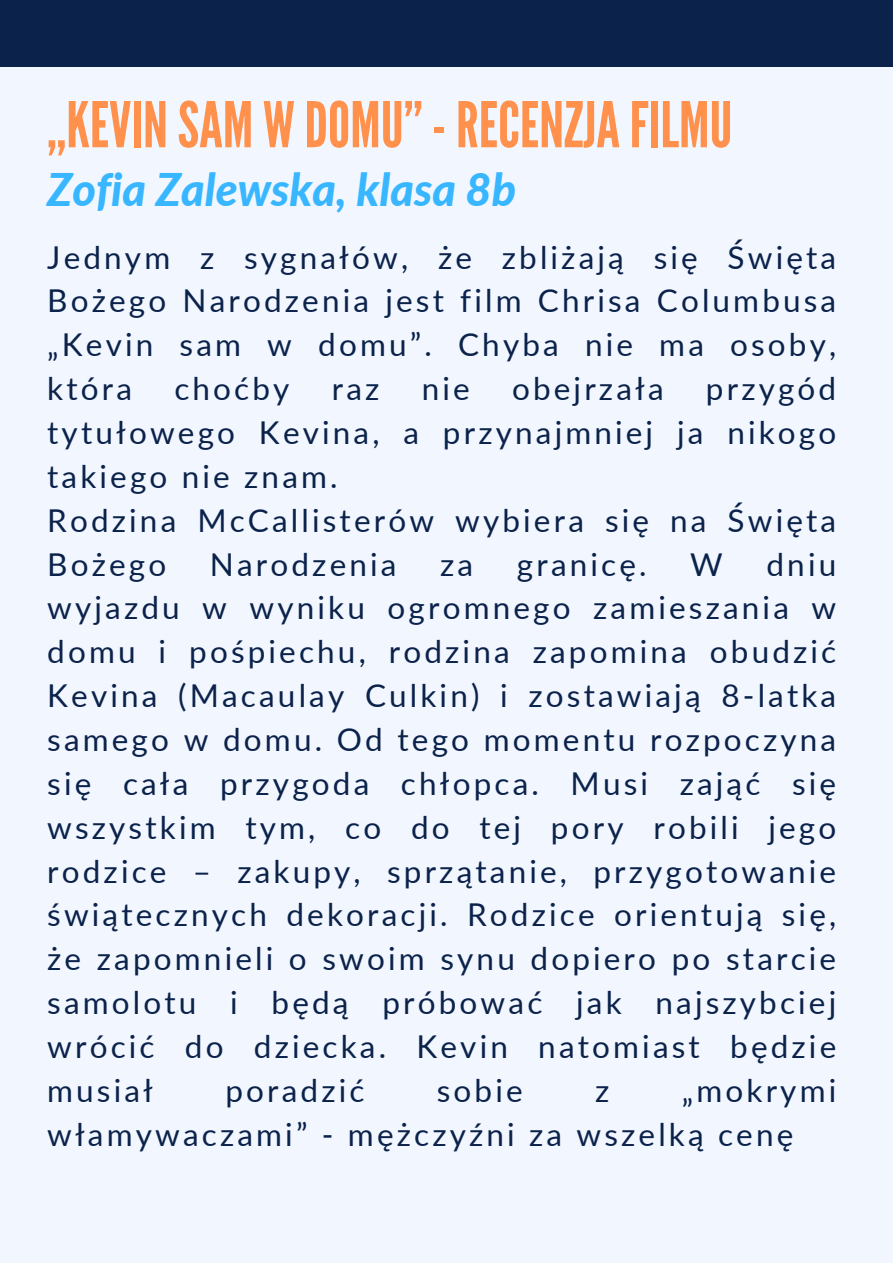
<style>
.page{position:relative;width:893px;height:1264px;background:#fff}
.page>*{position:absolute;margin:0;border:0;box-sizing:border-box;transform-origin:0 0}
.t1{font:63px "League Gothic";color:#ff914d}
.t2{font:italic 800 45px "Lato";color:#38b6ff}
.t3{font:31.5px/43.8px "Lato";letter-spacing:.1em;color:#0b224b;text-align:justify}
</style>
<div class="page">
<div style="left:0;top:0;width:892px;height:1262px;background:#f2f7ff"></div>
<div style="left:0;top:0;width:892px;height:67px;background:#0b224b"></div>
<p class="t1" style="left:47px;top:88px;width:686px">,,KEVINSAM W DOMU” -RECENZJAFILMU</p>
<p class="t2" style="left:47px;top:162px;width:470px">Zofia Zalewska, klasa 8b</p>
<p class="t3" style="left:47px;top:234px;width:790px">Jednym z sygnałów, że zbliżają się Święta Bożego Narodzenia jest film Chrisa Columbusa „Kevin sam w domu”. Chyba nie ma osoby, która</p>
<p class="t3" style="left:47px;top:366px;width:790px;text-indent:658px">przygód tytułowego Kevina, a przynajmniej ja nikogo takiego nie znam.</p>
<p class="t3" style="left:47px;top:497px;width:790px">Rodzina McCallisterów wybiera się na Święta<br>Bożego</p>
<p class="t3" style="left:174px;top:366px;width:117px">choćby</p>
<p class="t3" style="left:332px;top:366px;width:49px">raz</p>
<p class="t3" style="left:421px;top:366px;width:50px">nie</p>
<p class="t3" style="left:512px;top:366px;width:153px">obejrzała</p>
<p class="t3" style="left:47px;top:541px;width:790px;text-indent:719px">dniu wyjazdu w wyniku ogromnego zamieszania w domu i pośpiechu, rodzina zapomina obudzić Kevina (Macaulay Culkin) i zostawiają 8-latka samego w domu. Od tego momentu rozpoczyna się cała przygoda chłopca. Musi zająć się wszystkim tym, co do tej pory robili jego rodzice – zakupy, sprzątanie, przygotowanie świątecznych dekoracji. Rodzice orientują się, że zapomnieli o swoim synu dopiero po starcie samolotu i będą próbować jak najszybciej wrócić do dziecka. Kevin natomiast będzie musiał</p>
<p class="t3" style="left:210px;top:541px;width:188px">Narodzenia</p>
<p class="t3" style="left:440px;top:541px;width:35px">za</p>
<p class="t3" style="left:517px;top:541px;width:131px">granicę.</p>
<p class="t3" style="left:690px;top:541px;width:34px">W</p>
<p class="t3" style="left:47px;top:1067px;width:790px;text-indent:634px">„mokrymi włamywaczami” - mężczyźni za wszelką cenę</p>
<p class="t3" style="left:225px;top:1067px;width:141px">poradzić</p>
<p class="t3" style="left:437px;top:1067px;width:87px">sobie</p>
<p class="t3" style="left:595px;top:1067px;width:16px">z</p>
</div>
